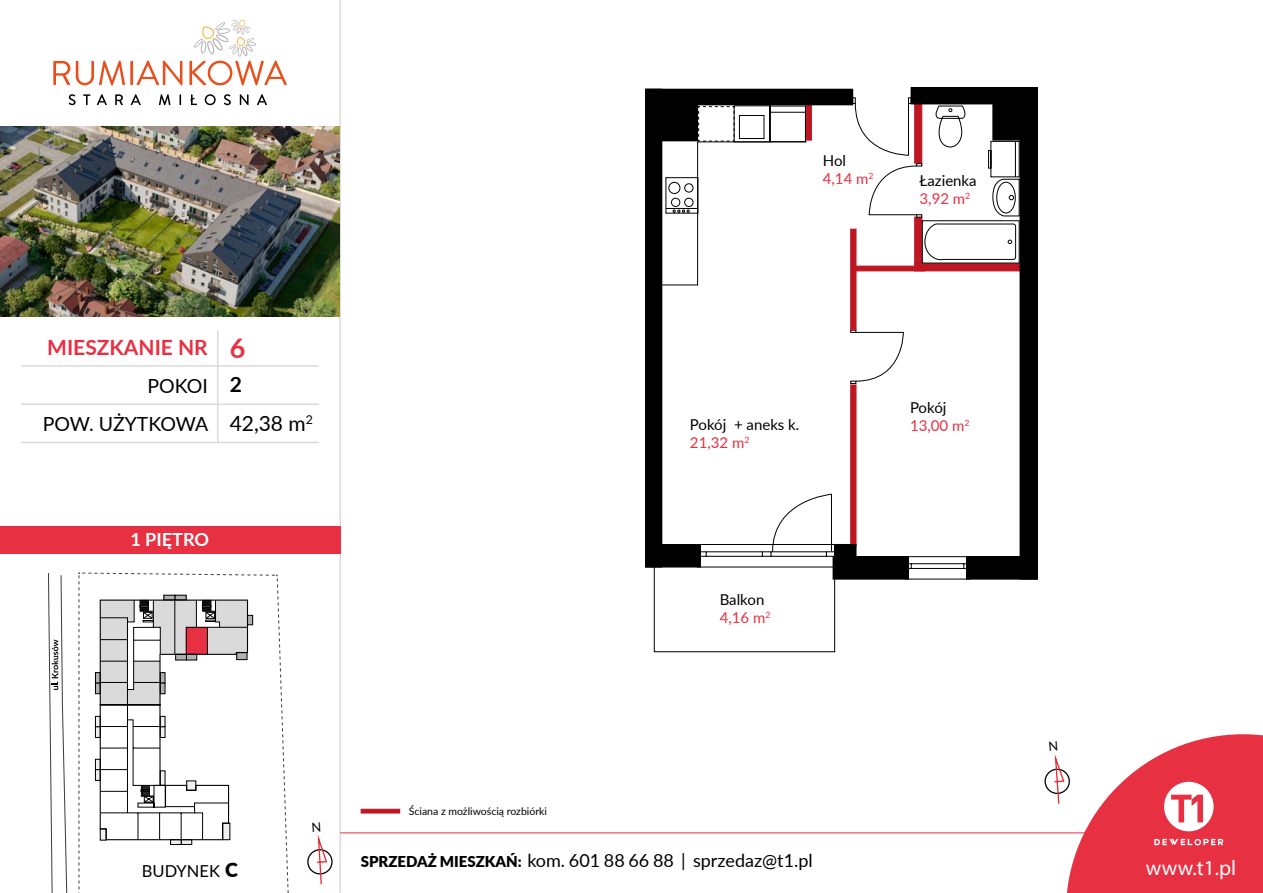
<style>
.page{position:relative;width:1263px;height:893px;background:#fff}
.page>*{position:absolute;margin:0;border:0;box-sizing:border-box;transform-origin:0 0}
.t1{font:700 27px "Lato";color:#e73042}
.t2{font:21.3px "Myriad Pro";letter-spacing:.005em;color:#fff}
.t3{font:700 21px "Lato";color:#e73042}
.t4{font:21px/39px "Lato";color:#000}
.t5{font:19.5px "Lato";color:#000}
.t6{font:700 18.15px "Lato";color:#fff}
.t7{font:18px "Lato";color:#000}
.t8{font:16.5px "Lato";color:#000}
.t9{font:15px/18px "Lato";color:#000}
.t10{font:15px/18px "Lato";color:#e73042}
.t11{font:10.5px "Lato";color:#000}
.s1{color:#000}
.s2{color:#e73042}
.s3{font-weight:700}
.s4{font-weight:900;font-size:19.5px}
.s5{font-weight:900;font-size:15px}
</style>
<div class="page">
<hr style="left:217px;top:331px;width:1px;height:112px;background:#dadada">
<hr style="left:21px;top:365px;width:298px;height:2px;background:#dadada">
<hr style="left:21px;top:403px;width:298px;height:2px;background:#dadada">
<hr style="left:21px;top:442px;width:298px;height:1px;background:#dadada">
<hr style="left:339px;top:0;width:2px;height:893px;background:#dcdcdc">
<img style="left:0;top:126px;width:339px;height:191px">
<svg style="left:361px;top:809px;width:39px;height:4px"></svg>
<svg style="left:53px;top:61px;width:17px;height:24px"></svg>
<svg style="left:76px;top:61px;width:49px;height:24px"></svg>
<hr style="left:130px;top:61px;width:3px;height:24px;background:#e94e1b">
<svg style="left:137px;top:61px;width:45px;height:24px"></svg>
<svg style="left:189px;top:19px;width:98px;height:66px"></svg>
<svg style="left:69px;top:94px;width:7px;height:11px"></svg>
<svg style="left:83px;top:94px;width:7px;height:11px"></svg>
<svg style="left:97px;top:94px;width:10px;height:11px"></svg>
<svg style="left:115px;top:94px;width:8px;height:11px"></svg>
<svg style="left:131px;top:94px;width:10px;height:11px"></svg>
<svg style="left:159px;top:94px;width:11px;height:11px"></svg>
<svg style="left:190px;top:94px;width:7px;height:11px"></svg>
<svg style="left:205px;top:94px;width:11px;height:11px"></svg>
<svg style="left:224px;top:94px;width:7px;height:11px"></svg>
<svg style="left:240px;top:94px;width:9px;height:11px"></svg>
<svg style="left:257px;top:94px;width:10px;height:11px"></svg>
<svg style="left:307px;top:849px;width:25px;height:25px"></svg>
<div style="left:307px;top:849px;width:26px;height:26px;border:1px solid #020203;border-radius:50%"></div>
<div style="left:654px;top:560px;width:181px;height:92px;border:1px solid #000"></div>
<div style="left:851px;top:385px;width:5px;height:161px;background:#be1622"></div>
<div style="left:850px;top:385px;width:6px;height:162px;border:1px solid #be1622"></div>
<div style="left:697px;top:544px;width:138px;height:23px;background:#fff"></div>
<div style="left:697px;top:544px;width:139px;height:23px;border:1px solid #000"></div>
<div style="left:696px;top:551px;width:140px;height:6px;border:1px solid #000"></div>
<div style="left:905px;top:556px;width:65px;height:23px;border:1px solid #000"></div>
<svg style="left:908px;top:563px;width:58px;height:6px"></svg>
<svg style="left:850px;top:330px;width:54px;height:54px"></svg>
<div style="left:911px;top:88px;width:126px;height:16px;background:#000"></div>
<div style="left:911px;top:87px;width:126px;height:17px;border:1px solid #000"></div>
<div style="left:1020px;top:88px;width:17px;height:491px;background:#000"></div>
<div style="left:966px;top:557px;width:71px;height:22px;background:#000"></div>
<div style="left:966px;top:556px;width:71px;height:23px;border:1px solid #000"></div>
<div style="left:833px;top:557px;width:75px;height:22px;background:#000"></div>
<div style="left:833px;top:556px;width:75px;height:23px;border:1px solid #000"></div>
<div style="left:835px;top:544px;width:21px;height:14px;background:#000"></div>
<div style="left:834px;top:544px;width:22px;height:14px;border:1px solid #000"></div>
<div style="left:646px;top:545px;width:54px;height:22px;background:#000"></div>
<div style="left:645px;top:544px;width:56px;height:23px;border:1px solid #000"></div>
<div style="left:646px;top:89px;width:16px;height:478px;background:#000"></div>
<div style="left:645px;top:89px;width:17px;height:478px;border:1px solid #000"></div>
<div style="left:646px;top:89px;width:207px;height:16px;background:#000"></div>
<div style="left:657px;top:102px;width:40px;height:39px;background:#000"></div>
<svg style="left:661px;top:97px;width:359px;height:189px"></svg>
<div style="left:853px;top:266px;width:72px;height:5px;background:#be1622"></div>
<svg style="left:850px;top:229px;width:6px;height:101px"></svg>
<svg style="left:771px;top:493px;width:61px;height:63px"></svg>
<div style="left:0;top:526px;width:341px;height:27px;background:#e73042"></div>
<svg style="left:48px;top:572px;width:264px;height:321px"></svg>
<svg style="left:52px;top:639px;width:6px;height:51px"></svg>
<hr style="left:340px;top:833px;width:923px;height:1px;background:#e73042">
<svg style="left:312px;top:834px;width:16px;height:51px"></svg>
<svg style="left:1044px;top:734px;width:219px;height:159px"></svg>
<p class="t10" style="left:823px;top:151px;width:52px"><span class="s1">Hol<br></span>4,14 m<sup>2</sup></p>
<p class="t9" style="left:919px;top:171px;width:59px">Łazienka<br><span class="s2">3,92 m</span><sup>2</sup></p>
<h3 class="t3" style="left:47px;top:332px;width:162px">MIESZKANIE nr</h3>
<h1 class="t1" style="left:230px;top:328px;width:17px">6</h1>
<h3 class="t5" style="left:147px;top:372px;width:62px">pokoi</h3>
<h3 class="t5" style="left:43px;top:409px;width:167px">pow. użytkowa</h3>
<h3 class="t4" style="left:230px;top:364px;width:85px"><span class="s3">2<br></span>42,38 m<sup>2</sup></h3>
<p class="t9" style="left:690px;top:415px;width:111px">Pokój + aneks k.<br><span class="s2">21,32 m</span><sup>2</sup></p>
<p class="t10" style="left:910px;top:398px;width:61px"><span class="s1">Pokój<br></span>13,00 m<sup>2</sup></p>
<p class="t6" style="left:130px;top:526px;width:80px">1 PIĘTRO</p>
<p class="t9" style="left:720px;top:590px;width:52px">Balkon<br><span class="s2">4,16 m</span><sup>2</sup></p>
<p class="t8" style="left:142px;top:859px;width:97px">BUDynek <span class="s4">C</span></p>
<p class="t11" style="left:409px;top:804px;width:140px">Ściana z możliwością rozbiórki</p>
<p class="t7" style="left:361px;top:847px;width:453px"><span class="s5">SPRZEDAŻ MIESZKAŃ:</span> kom. 601 88 66 88 | sprzedaz@t1.pl</p>
<h2 class="t2" style="left:1146px;top:855px;width:92px">www.t1.pl</h2>
</div>
